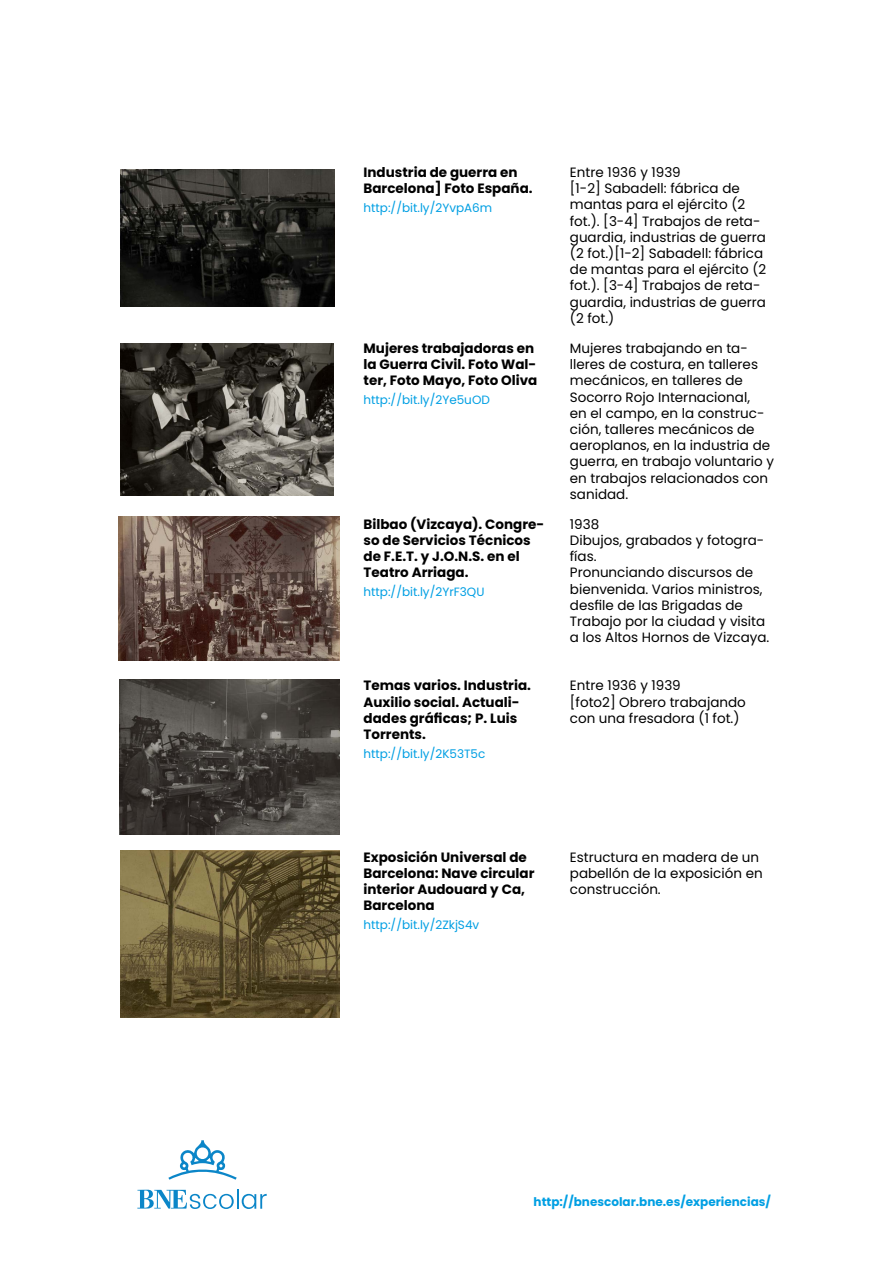
<style>
.page{position:relative;width:893px;height:1263px;background:#fff}
.page>*{position:absolute;margin:0;border:0;box-sizing:border-box;transform-origin:0 0}
.t1{font:13.5px/16.2px "Poppins";color:#000}
.t2{font:700 13.5px/16.2px "Poppins";color:#000}
.t3{font:12px "Poppins";color:#009fe3}
.t4{font:700 12px "Poppins";color:#009fe3}
</style>
<div class="page">
<svg style="left:137px;top:1190px;width:97px;height:19px"></svg>
<hr style="left:237px;top:1189px;width:2px;height:20px;background:#0b86c8">
<svg style="left:242px;top:1194px;width:25px;height:15px"></svg>
<svg style="left:168px;top:1140px;width:69px;height:40px"></svg>
<img style="left:119px;top:516px;width:221px;height:145px">
<img style="left:121px;top:169px;width:213px;height:138px">
<img style="left:121px;top:343px;width:213px;height:152px">
<img style="left:119px;top:679px;width:221px;height:155px">
<img style="left:120px;top:850px;width:220px;height:168px">
<p class="t2" style="left:364px;top:164px;width:171px">Industria de guerra en<br>Barcelona] Foto España.</p>
<p class="t3" style="left:364px;top:201px;width:130px">http://bit.ly/2YvpA6m</p>
<p class="t2" style="left:364px;top:340px;width:175px">Mujeres trabajadoras en la Guerra Civil. Foto Wal&shy;ter, Foto Mayo, Foto Oliva</p>
<p class="t3" style="left:364px;top:393px;width:128px">http://bit.ly/2Ye5uOD</p>
<p class="t2" style="left:364px;top:516px;width:182px">Bilbao (Vizcaya). Congre&shy;so de Servicios Técnicos de F.E.T. y J.O.N.S. en el<br>Teatro Arriaga.</p>
<p class="t3" style="left:364px;top:585px;width:122px">http://bit.ly/2YrF3QU</p>
<p class="t2" style="left:364px;top:678px;width:169px">Temas varios. Industria.<br>Auxilio social. Actuali&shy;dades gráficas; P. Luis<br>Torrents.</p>
<p class="t3" style="left:364px;top:746px;width:123px">http://bit.ly/2K53T5c</p>
<p class="t1" style="left:570px;top:164px;width:198px">Entre 1936 y 1939<br>[1-2] Sabadell: fábrica de mantas para el ejército (2 fot.). [3-4] Trabajos de reta&shy;guardia, industrias de guerra (2 fot.)[1-2] Sabadell: fábrica de mantas para el ejército (2 fot.). [3-4] Trabajos de reta&shy;guardia, industrias de guerra (2 fot.)</p>
<p class="t1" style="left:570px;top:340px;width:206px">Mujeres trabajando en ta&shy;lleres de costura, en talleres mecánicos, en talleres de<br>Socorro Rojo Internacional,<br>en el campo, en la construc&shy;ción, talleres mecánicos de aeroplanos, en la industria de guerra, en trabajo voluntario y en trabajos relacionados con sanidad.</p>
<p class="t1" style="left:570px;top:516px;width:201px">1938<br>Dibujos, grabados y fotogra&shy;fías.<br>Pronunciando discursos de bienvenida. Varios ministros, desfile de las Brigadas de<br>Trabajo por la ciudad y visita a los Altos Hornos de Vizcaya.</p>
<p class="t1" style="left:570px;top:678px;width:178px">Entre 1936 y 1939<br>[foto2] Obrero trabajando con una fresadora (1 fot.)</p>
<p class="t2" style="left:364px;top:849px;width:172px">Exposición Universal de<br>Barcelona: Nave circular interior Audouard y Ca,<br>Barcelona</p>
<p class="t3" style="left:364px;top:918px;width:117px">http://bit.ly/2ZkjS4v</p>
<p class="t1" style="left:570px;top:849px;width:194px">Estructura en madera de un pabellón de la exposición en construcción.</p>
<p class="t4" style="left:534px;top:1195px;width:239px">http://bnescolar.bne.es/experiencias/</p>
</div>
